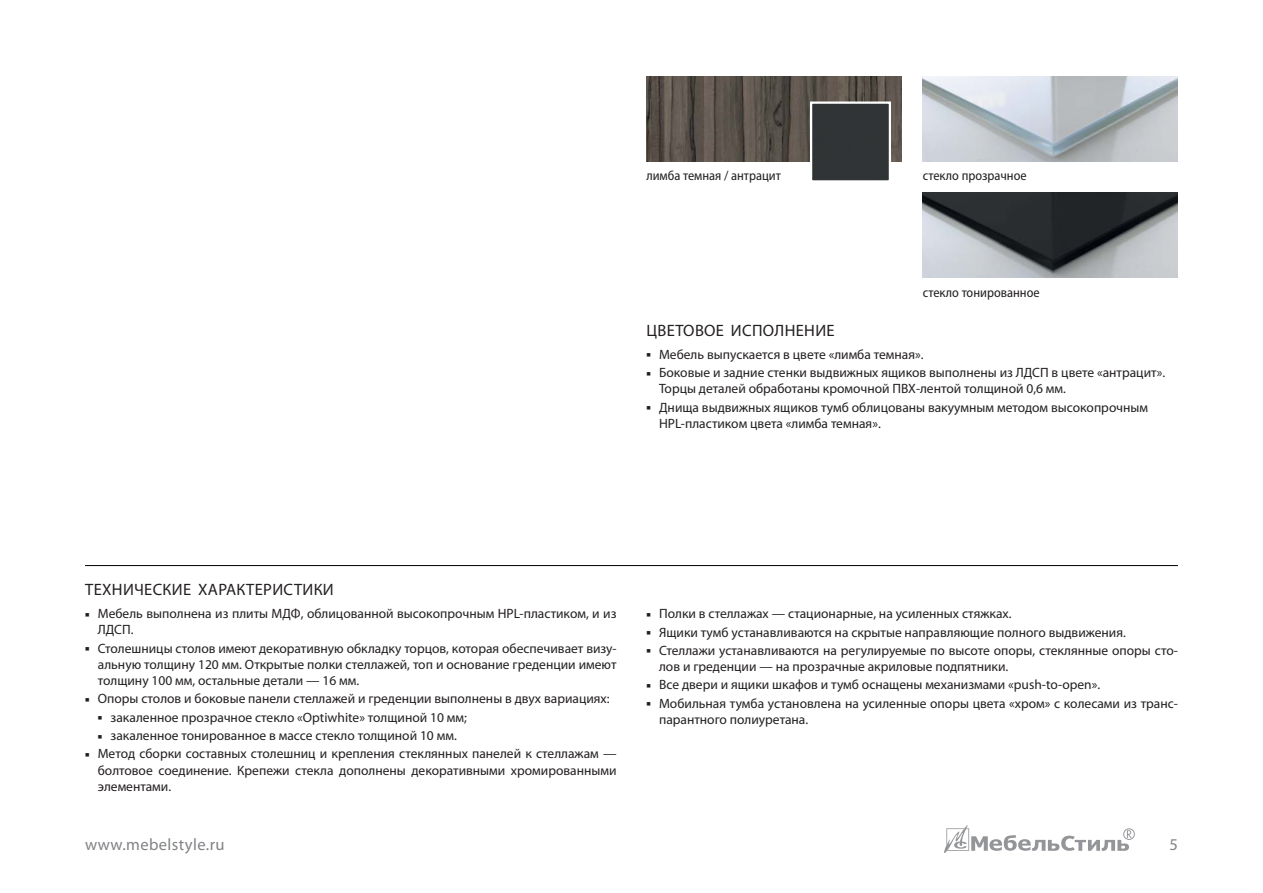
<style>
.page{position:relative;width:1263px;height:893px;background:#fff}
.page>*{position:absolute;margin:0;border:0;box-sizing:border-box;transform-origin:0 0}
.t1{font:16.5px "Myriad Pro";letter-spacing:.02em;color:#231f20}
.t2{font:16.5px "Myriad Pro";letter-spacing:.025em;color:#808285}
.t3{font:13.5px/16.2px "Myriad Pro";color:#231f20}
.t4{font:semi-condensed 13.5px "Myriad Pro";color:#231f20}
</style>
<div class="page">
<svg style="left:944px;top:825px;width:191px;height:28px"></svg>
<hr style="left:85px;top:565px;width:1093px;height:1px;background:#000">
<img style="left:646px;top:77px;width:255px;height:85px">
<svg style="left:809px;top:100px;width:83px;height:81px;background:#444748"></svg>
<img style="left:923px;top:193px;width:255px;height:85px">
<img style="left:923px;top:77px;width:255px;height:85px">
<p class="t4" style="left:646px;top:168px;width:136px">лимба темная / антрацит</p>
<p class="t4" style="left:923px;top:168px;width:105px">стекло прозрачное</p>
<p class="t1" style="left:646px;top:320px;width:190px">ЦВЕТОВОЕ ИСПОЛНЕНИЕ</p>
<p class="t4" style="left:923px;top:284px;width:118px">стекло тонированное</p>
<p class="t3" style="left:646px;top:346px;width:279px">■ Мебель выпускается в цвете «лимба темная».</p>
<p class="t3" style="left:659px;top:364px;width:507px;text-indent:-13px">■ Боковые и задние стенки выдвижных ящиков выполнены из ЛДСП в цвете «антрацит».<br>Торцы деталей обработаны кромочной ПВХ-лентой толщиной 0,6 мм.</p>
<p class="t3" style="left:659px;top:399px;width:491px;text-indent:-13px">■ Днища выдвижных ящиков тумб облицованы вакуумным методом высокопрочным<br>HPL-пластиком цвета «лимба темная».</p>
<p class="t1" style="left:85px;top:580px;width:250px">ТЕХНИЧЕСКИЕ ХАРАКТЕРИСТИКИ</p>
<p class="t3" style="left:98px;top:605px;width:520px;text-indent:-13px">■ Мебель выполнена из плиты МДФ, облицованной высокопрочным HPL-пластиком, и из<br>ЛДСП.</p>
<p class="t3" style="left:98px;top:640px;width:520px;text-align:justify;text-indent:-13px">■ Столешницы столов имеют декоративную обкладку торцов, которая обеспечивает визу&shy;альную толщину 120 мм. Открытые полки стеллажей, топ и основание греденции имеют толщину 100 мм, остальные детали — 16 мм.</p>
<p class="t3" style="left:85px;top:691px;width:526px">■ Опоры столов и боковые панели стеллажей и греденции выполнены в двух вариациях:</p>
<p class="t3" style="left:98px;top:709px;width:371px">■ закаленное прозрачное стекло «Optiwhite» толщиной 10 мм;</p>
<p class="t3" style="left:98px;top:727px;width:360px">■ закаленное тонированное в массе стекло толщиной 10 мм.</p>
<p class="t3" style="left:98px;top:746px;width:520px;text-align:justify;text-indent:-13px">■ Метод сборки составных столешниц и крепления стеклянных панелей к стеллажам — болтовое соединение. Крепежи стекла дополнены декоративными хромированными элементами.</p>
<p class="t3" style="left:646px;top:605px;width:367px">■ Полки в стеллажах — стационарные, на усиленных стяжках.</p>
<p class="t3" style="left:646px;top:624px;width:481px">■ Ящики тумб устанавливаются на скрытые направляющие полного выдвижения.</p>
<p class="t3" style="left:659px;top:642px;width:520px;text-indent:-13px">■ Стеллажи устанавливаются на регулируемые по высоте опоры, стеклянные опоры сто&shy;лов и греденции — на прозрачные акриловые подпятники.</p>
<p class="t3" style="left:646px;top:677px;width:455px">■ Все двери и ящики шкафов и тумб оснащены механизмами «push-to-open».</p>
<p class="t3" style="left:659px;top:695px;width:520px;text-indent:-13px">■ Мобильная тумба установлена на усиленные опоры цвета «хром» с колесами из транс&shy;парантного полиуретана.</p>
<p class="t2" style="left:85px;top:835px;width:141px">www.mebelstyle.ru</p>
<p class="t2" style="left:1169px;top:835px;width:10px">5</p>
</div>
